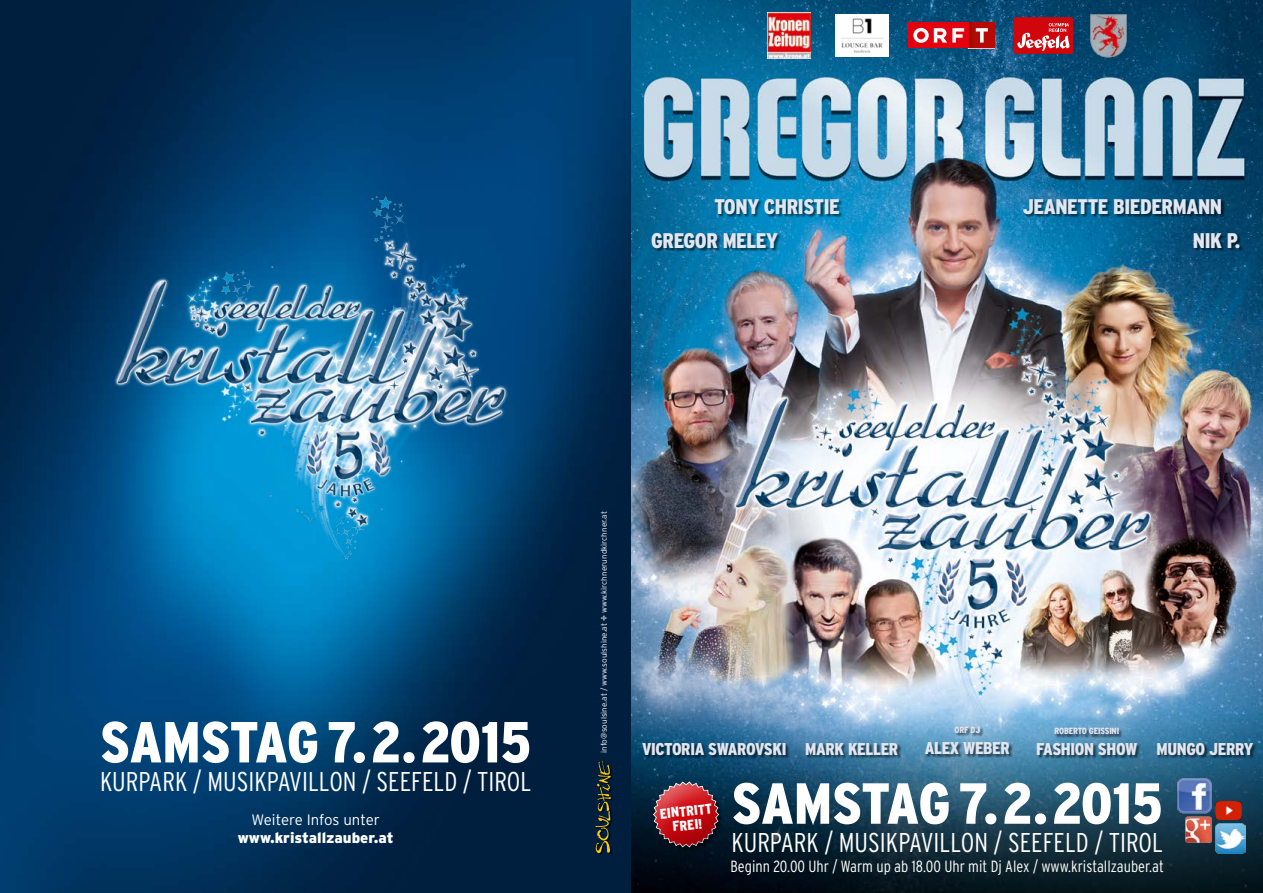
<style>
.page{position:relative;width:1263px;height:893px;background:#fff}
.page>*{position:absolute;margin:0;border:0;box-sizing:border-box;transform-origin:0 0}
.t1{font:900 condensed 57.75px "Interstate";letter-spacing:-.005em;color:#fff}
.t2{font:300 condensed 27.15px "Interstate";color:#fff}
.t3{font:900 condensed 21.15px "Interstate";letter-spacing:-.02em;color:#e1e6f0}
.t4{font:900 condensed 17.1px "Interstate";letter-spacing:-.02em;color:#e1e6f0}
.t5{font:300 condensed 16.2px "Interstate";color:#fff}
.t6{font:900 15px "Interstate";color:#fff}
.t7{font:300 15px "Interstate";letter-spacing:-.005em;color:#fff}
.t8{font:900 condensed 14.1px "Interstate";color:#fff}
.t9{font:900 condensed 9px "Interstate";letter-spacing:-.02em;color:#e1e6f0}
.t10{font:300 8.1px "Interstate";color:#fff}
</style>
<div class="page">
<img style="left:0;top:0;width:631px;height:893px">
<img style="left:631px;top:0;width:632px;height:893px">
<div style="left:597px;top:762px;width:15px;height:93px;background:#000;opacity:.75"></div>
<svg style="left:595px;top:761px;width:16px;height:92px"></svg>
<img style="left:50px;top:0;width:531px;height:695px">
<div style="left:1014px;top:17px;width:59px;height:37px;background:#d1050c;border-radius:2px"></div>
<svg style="left:1017px;top:23px;width:52px;height:28px"></svg>
<img style="left:768px;top:13px;width:42px;height:45px">
<img style="left:1087px;top:10px;width:40px;height:51px">
<img style="left:836px;top:15px;width:53px;height:41px">
<div style="left:1023px;top:200px;width:202px;height:18px;background:#000;opacity:.55"></div>
<div style="left:652px;top:233px;width:129px;height:20px;background:#000;opacity:.55"></div>
<div style="left:715px;top:199px;width:128px;height:19px;background:#000;opacity:.55"></div>
<div style="left:1194px;top:234px;width:49px;height:19px;background:#000;opacity:.55"></div>
<div style="left:643px;top:743px;width:147px;height:16px;background:#000;opacity:.55"></div>
<div style="left:1157px;top:743px;width:100px;height:16px;background:#000;opacity:.55"></div>
<div style="left:806px;top:744px;width:96px;height:15px;background:#000;opacity:.55"></div>
<div style="left:925px;top:727px;width:88px;height:31px;background:#000;opacity:.55"></div>
<div style="left:1038px;top:729px;width:103px;height:30px;background:#000;opacity:.55"></div>
<div style="left:654px;top:783px;width:70px;height:69px;background:#00101e"></div>
<div style="left:638px;top:769px;width:93px;height:79px;background:#043c5f"></div>
<div style="left:638px;top:771px;width:93px;height:77px;background:#003f6f;opacity:.35"></div>
<img style="left:1176px;top:777px;width:35px;height:36px">
<img style="left:1184px;top:816px;width:27px;height:28px">
<img style="left:1216px;top:823px;width:30px;height:30px">
<img style="left:1216px;top:802px;width:25px;height:18px">
<img style="left:969px;top:22px;width:26px;height:26px">
<div style="left:908px;top:22px;width:61px;height:26px;background:#e3000f"></div>
<svg style="left:913px;top:28px;width:51px;height:15px"></svg>
<svg style="left:976px;top:28px;width:12px;height:15px"></svg>
<p class="t3" style="left:714px;top:195px;width:127px">TONY CHRISTIE</p>
<p class="t3" style="left:651px;top:229px;width:128px">GREGOR MELEY</p>
<p class="t3" style="left:1023px;top:195px;width:201px">JEANETTE BIEDERMANN</p>
<p class="t3" style="left:1193px;top:229px;width:49px">NIK P.</p>
<h1 class="t1" style="left:100px;top:710px;width:433px">SAMSTAG 7. 2. 2015</h1>
<p class="t2" style="left:100px;top:766px;width:400px">KURPARK / MUSIKPAVILLON / SEEFELD / Tirol</p>
<p class="t7" style="left:252px;top:811px;width:130px">Weitere Infos unter</p>
<p class="t6" style="left:238px;top:829px;width:157px">www.kristallzauber.at</p>
<p class="t10" style="left:599px;top:753px;width:243px;rotate:-90deg">info@soulsine.at / www.soulshine.at ± www.kirchnerundkirchner.at</p>
<p class="t9" style="left:954px;top:725px;width:27px">ORF DJ</p>
<p class="t4" style="left:925px;top:738px;width:87px">ALEX WEBER</p>
<p class="t9" style="left:1054px;top:726px;width:66px">ROBERTO GEISSINI</p>
<p class="t4" style="left:1036px;top:739px;width:103px">FASHION SHOW</p>
<h1 class="t1" style="left:731px;top:771px;width:433px">SAMSTAG 7. 2. 2015</h1>
<p class="t2" style="left:731px;top:827px;width:400px">KURPARK / MUSIKPAVILLON / SEEFELD / Tirol</p>
<p class="t5" style="left:730px;top:857px;width:435px">Beginn 20.00 Uhr / Warm up ab 18.00 Uhr mit Dj Alex / www.kristallzauber.at</p>
<p class="t4" style="left:642px;top:739px;width:258px">VICTORIA SWAROVSKI MARK KELLER</p>
<p class="t4" style="left:1156px;top:739px;width:98px">MUNGO JERRY</p>
<p class="t8" style="left:659px;top:806px;width:10px;rotate:-6deg">EINTRITT</p>
<p class="t8" style="left:672px;top:819px;width:31px;rotate:-6deg">FREI !</p>
</div>
